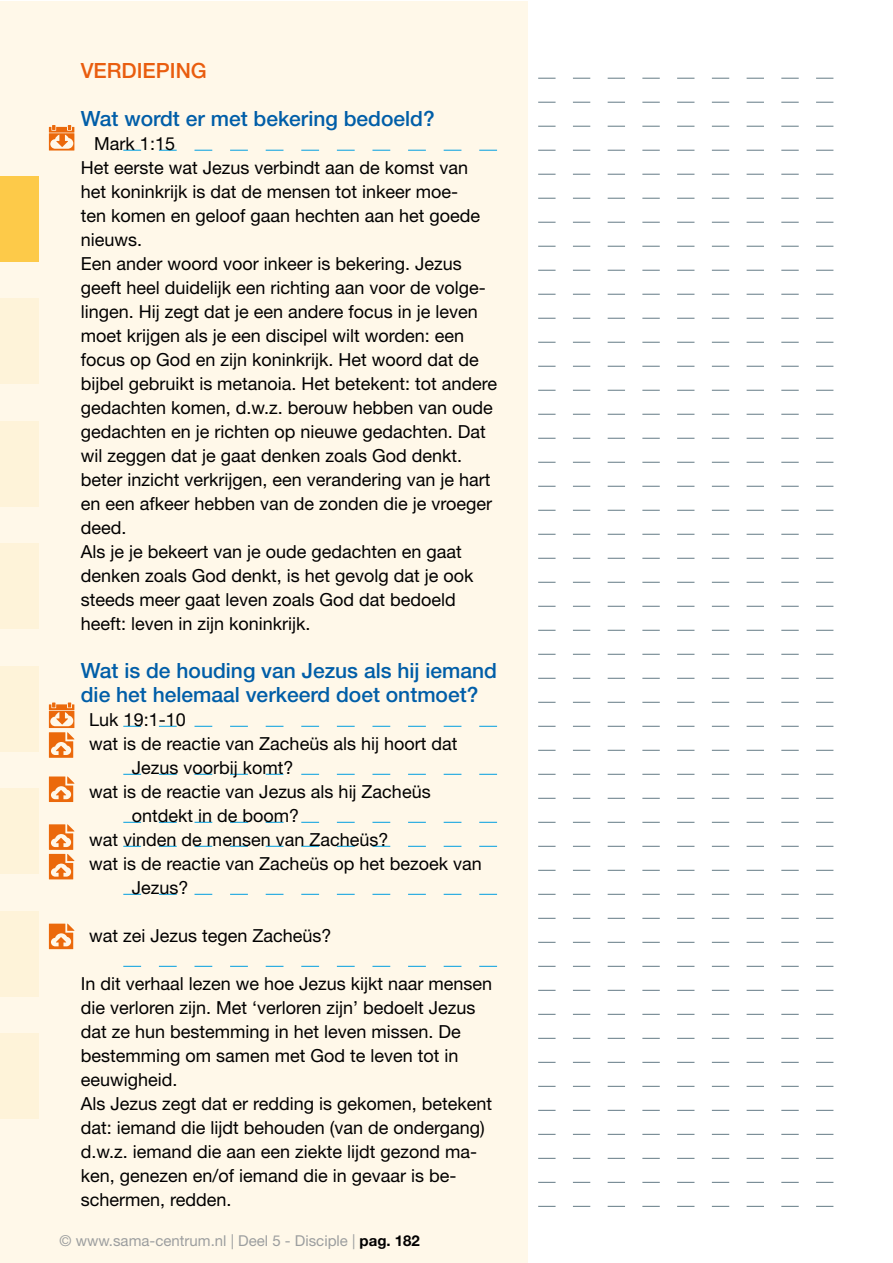
<style>
.page{position:relative;width:893px;height:1263px;background:#fff}
.page>*{position:absolute;margin:0;border:0;box-sizing:border-box;transform-origin:0 0}
.t1{font:500 21px/24px "Helvetica Neue LT";color:#005ea8}
.t2{font:500 21px "Helvetica Neue LT";color:#e95d0f}
.t3{font:18px/24px "Helvetica Neue LT";color:#000}
.t4{font:15px "Helvetica Neue LT";color:#9c9e9f}
.s1{font-weight:700;color:#000}
</style>
<div class="page">
<svg style="left:527px;top:78px;width:306px;height:1px"></svg>
<svg style="left:527px;top:102px;width:306px;height:1px"></svg>
<svg style="left:527px;top:126px;width:306px;height:1px"></svg>
<svg style="left:527px;top:150px;width:306px;height:1px"></svg>
<svg style="left:527px;top:174px;width:306px;height:1px"></svg>
<svg style="left:527px;top:198px;width:306px;height:1px"></svg>
<svg style="left:527px;top:222px;width:306px;height:1px"></svg>
<svg style="left:527px;top:246px;width:306px;height:1px"></svg>
<svg style="left:527px;top:270px;width:306px;height:1px"></svg>
<svg style="left:527px;top:294px;width:306px;height:1px"></svg>
<svg style="left:527px;top:318px;width:306px;height:1px"></svg>
<svg style="left:527px;top:342px;width:306px;height:1px"></svg>
<svg style="left:527px;top:366px;width:306px;height:1px"></svg>
<svg style="left:527px;top:390px;width:306px;height:1px"></svg>
<svg style="left:527px;top:414px;width:306px;height:1px"></svg>
<svg style="left:527px;top:438px;width:306px;height:1px"></svg>
<svg style="left:527px;top:462px;width:306px;height:1px"></svg>
<svg style="left:527px;top:486px;width:306px;height:1px"></svg>
<svg style="left:527px;top:510px;width:306px;height:1px"></svg>
<svg style="left:527px;top:534px;width:306px;height:1px"></svg>
<svg style="left:527px;top:558px;width:306px;height:1px"></svg>
<svg style="left:527px;top:582px;width:306px;height:1px"></svg>
<svg style="left:527px;top:606px;width:306px;height:1px"></svg>
<svg style="left:527px;top:630px;width:306px;height:1px"></svg>
<svg style="left:527px;top:654px;width:306px;height:1px"></svg>
<svg style="left:527px;top:678px;width:306px;height:1px"></svg>
<svg style="left:527px;top:702px;width:306px;height:1px"></svg>
<svg style="left:527px;top:726px;width:306px;height:1px"></svg>
<svg style="left:527px;top:750px;width:306px;height:1px"></svg>
<svg style="left:527px;top:774px;width:306px;height:1px"></svg>
<svg style="left:527px;top:798px;width:306px;height:1px"></svg>
<svg style="left:527px;top:822px;width:306px;height:1px"></svg>
<svg style="left:527px;top:846px;width:306px;height:1px"></svg>
<svg style="left:527px;top:870px;width:306px;height:1px"></svg>
<svg style="left:527px;top:894px;width:306px;height:1px"></svg>
<svg style="left:527px;top:918px;width:306px;height:1px"></svg>
<svg style="left:527px;top:942px;width:306px;height:1px"></svg>
<svg style="left:527px;top:966px;width:306px;height:1px"></svg>
<svg style="left:527px;top:990px;width:306px;height:1px"></svg>
<svg style="left:527px;top:1014px;width:306px;height:1px"></svg>
<svg style="left:527px;top:1038px;width:306px;height:1px"></svg>
<svg style="left:527px;top:1062px;width:306px;height:1px"></svg>
<svg style="left:527px;top:1086px;width:306px;height:1px"></svg>
<svg style="left:527px;top:1110px;width:306px;height:1px"></svg>
<svg style="left:527px;top:1134px;width:306px;height:1px"></svg>
<svg style="left:527px;top:1158px;width:306px;height:1px"></svg>
<svg style="left:527px;top:1182px;width:306px;height:1px"></svg>
<svg style="left:527px;top:1206px;width:306px;height:1px"></svg>
<div style="left:0;top:1px;width:527px;height:1262px;background:#fff8e9"></div>
<svg style="left:123px;top:150px;width:374px;height:1px"></svg>
<svg style="left:123px;top:726px;width:374px;height:1px"></svg>
<svg style="left:123px;top:774px;width:374px;height:1px"></svg>
<svg style="left:123px;top:822px;width:374px;height:1px"></svg>
<svg style="left:123px;top:846px;width:374px;height:1px"></svg>
<svg style="left:123px;top:894px;width:374px;height:1px"></svg>
<svg style="left:123px;top:966px;width:374px;height:1px"></svg>
<div style="left:0;top:299px;width:38px;height:85px;background:#fef3d9"></div>
<div style="left:0;top:421px;width:38px;height:85px;background:#fef3d9"></div>
<div style="left:0;top:544px;width:38px;height:85px;background:#fef3d9"></div>
<div style="left:0;top:666px;width:38px;height:85px;background:#fef3d9"></div>
<div style="left:0;top:789px;width:38px;height:85px;background:#fef3d9"></div>
<div style="left:0;top:911px;width:38px;height:85px;background:#fef3d9"></div>
<div style="left:0;top:1034px;width:38px;height:85px;background:#fef3d9"></div>
<div style="left:0;top:176px;width:38px;height:85px;background:#fdca49"></div>
<svg style="left:49px;top:125px;width:25px;height:26px"></svg>
<svg style="left:49px;top:702px;width:25px;height:56px"></svg>
<svg style="left:49px;top:776px;width:25px;height:26px"></svg>
<svg style="left:49px;top:824px;width:25px;height:55px"></svg>
<svg style="left:49px;top:924px;width:25px;height:25px"></svg>
<p class="t2" style="left:81px;top:58px;width:128px">VERDIEPING</p>
<p class="t1" style="left:81px;top:106px;width:355px">Wat wordt er met bekering bedoeld?</p>
<p class="t3" style="left:81px;top:131px;width:418px;text-indent:13px">Mark 1:15<br>Het eerste wat Jezus verbindt aan de komst van het koninkrijk is dat de mensen tot inkeer moe-<br>ten komen en geloof gaan hechten aan het goede nieuws.<br>Een ander woord voor inkeer is bekering. Jezus geeft heel duidelijk een richting aan voor de volge&shy;lingen. Hij zegt dat je een andere focus in je leven moet krijgen als je een discipel wilt worden: een focus op God en zijn koninkrijk. Het woord dat de bijbel gebruikt is metanoia. Het betekent: tot andere gedachten komen, d.w.z. berouw hebben van oude gedachten en je richten op nieuwe gedachten. Dat wil zeggen dat je gaat denken zoals God denkt. beter inzicht verkrijgen, een verandering van je hart en een afkeer hebben van de zonden die je vroeger deed.<br>Als je je bekeert van je oude gedachten en gaat denken zoals God denkt, is het gevolg dat je ook steeds meer gaat leven zoals God dat bedoeld heeft: leven in zijn koninkrijk.</p>
<p class="t1" style="left:81px;top:658px;width:418px">Wat is de houding van Jezus als hij iemand die het helemaal verkeerd doet ontmoet?</p>
<p class="t3" style="left:89px;top:707px;width:98px">Luk 19:1-10</p>
<p class="t3" style="left:89px;top:731px;width:370px">wat is de reactie van Zacheüs als hij hoort dat</p>
<p class="t3" style="left:132px;top:755px;width:163px">Jezus voorbij komt?</p>
<p class="t3" style="left:89px;top:779px;width:343px">wat is de reactie van Jezus als hij Zacheüs</p>
<p class="t3" style="left:132px;top:803px;width:169px">ontdekt in de boom?</p>
<p class="t3" style="left:89px;top:827px;width:301px">wat vinden de mensen van Zacheüs?</p>
<p class="t3" style="left:89px;top:851px;width:394px">wat is de reactie van Zacheüs op het bezoek van</p>
<p class="t3" style="left:132px;top:875px;width:58px">Jezus?</p>
<p class="t3" style="left:89px;top:923px;width:244px">wat zei Jezus tegen Zacheüs?</p>
<p class="t3" style="left:81px;top:971px;width:413px">In dit verhaal lezen we hoe Jezus kijkt naar mensen die verloren zijn. Met ‘verloren zijn’ bedoelt Jezus dat ze hun bestemming in het leven missen. De bestemming om samen met God te leven tot in eeuwigheid.<br>Als Jezus zegt dat er redding is gekomen, betekent dat: iemand die lijdt behouden (van de ondergang) d.w.z. iemand die aan een ziekte lijdt gezond ma&shy;ken, genezen en/of iemand die in gevaar is be&shy;schermen, redden.</p>
<p class="t4" style="left:60px;top:1231px;width:362px">© www.sama-centrum.nl | Deel 5 - Disciple | <span class="s1">pag. 182</span></p>
</div>
